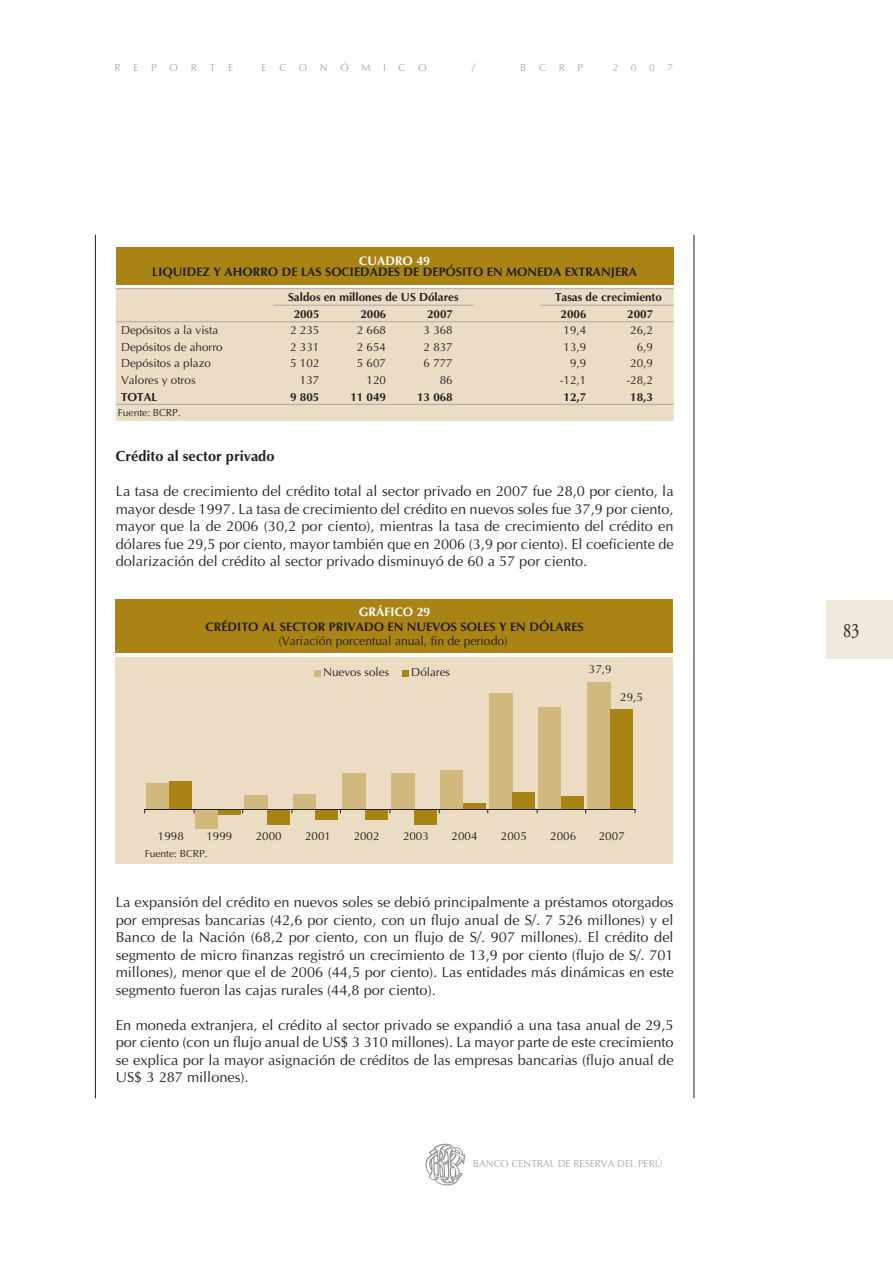
<style>
.page{position:relative;width:893px;height:1263px;background:#fff}
.page>*{position:absolute;margin:0;border:0;box-sizing:border-box;transform-origin:0 0}
.t1{font:20.4px "Adobe Garamond Pro";color:#231f20;scale:.8 1}
.t2{font:14.55px/17.5px "Optima";color:#231f20;text-align:justify}
.t3{font:700 14.55px "Optima";color:#231f20}
.t4{font:700 12.45px "Optima";color:#231f20}
.t5{font:12.45px "Optima";color:#231f20}
.t6{font:700 12.45px "Optima";color:#fff}
.t7{font:11.7px "Optima";color:#231f20}
.t8{font:700 11.7px "Optima";color:#231f20}
.t9{font:10.2px "Optima";color:#a7a9ac}
.t10{font:10.2px "Optima";color:#231f20}
</style>
<div class="page">
<hr style="left:95px;top:235px;width:1px;height:863px;background:#231f20">
<hr style="left:694px;top:235px;width:1px;height:863px;background:#231f20">
<svg style="left:425px;top:1144px;width:40px;height:41px"></svg>
<div style="left:826px;top:600px;width:67px;height:59px;background:#f1eadc"></div>
<div style="left:116px;top:247px;width:558px;height:37px;background:#a98415"></div>
<div style="left:116px;top:289px;width:558px;height:132px;background:#eaddc3"></div>
<hr style="left:116px;top:288px;width:558px;height:1px;background:#a7a9ac">
<hr style="left:116px;top:321px;width:558px;height:1px;background:#a7a9ac">
<hr style="left:273px;top:305px;width:200px;height:1px;background:#a7a9ac">
<hr style="left:540px;top:305px;width:134px;height:1px;background:#a7a9ac">
<hr style="left:116px;top:404px;width:558px;height:1px;background:#a7a9ac">
<div style="left:115px;top:657px;width:558px;height:206px;background:#eaddc3"></div>
<div style="left:146px;top:783px;width:23px;height:27px;background:#d1b97e"></div>
<div style="left:196px;top:810px;width:22px;height:19px;background:#d1b97e"></div>
<div style="left:244px;top:795px;width:23px;height:15px;background:#d1b97e"></div>
<div style="left:294px;top:794px;width:22px;height:16px;background:#d1b97e"></div>
<div style="left:342px;top:773px;width:23px;height:37px;background:#d1b97e"></div>
<div style="left:391px;top:773px;width:23px;height:37px;background:#d1b97e"></div>
<div style="left:441px;top:770px;width:22px;height:40px;background:#d1b97e"></div>
<div style="left:489px;top:693px;width:23px;height:117px;background:#d1b97e"></div>
<div style="left:539px;top:707px;width:22px;height:103px;background:#d1b97e"></div>
<div style="left:587px;top:682px;width:23px;height:128px;background:#d1b97e"></div>
<div style="left:169px;top:781px;width:23px;height:29px;background:#a98415"></div>
<div style="left:218px;top:810px;width:22px;height:5px;background:#a98415"></div>
<div style="left:267px;top:810px;width:22px;height:15px;background:#a98415"></div>
<div style="left:316px;top:810px;width:22px;height:10px;background:#a98415"></div>
<div style="left:365px;top:810px;width:22px;height:10px;background:#a98415"></div>
<div style="left:414px;top:810px;width:23px;height:15px;background:#a98415"></div>
<div style="left:463px;top:803px;width:22px;height:7px;background:#a98415"></div>
<div style="left:512px;top:792px;width:23px;height:18px;background:#a98415"></div>
<div style="left:561px;top:796px;width:22px;height:14px;background:#a98415"></div>
<div style="left:610px;top:709px;width:22px;height:101px;background:#a98415"></div>
<hr style="left:145px;top:809px;width:490px;height:1px;background:#231f20">
<div style="left:314px;top:670px;width:7px;height:7px;background:#d1b97e"></div>
<div style="left:402px;top:670px;width:7px;height:7px;background:#a98415"></div>
<div style="left:115px;top:599px;width:558px;height:54px;background:#a98415"></div>
<p class="t9" style="left:115px;top:63px;width:120px">R E P O R T E</p>
<p class="t9" style="left:262px;top:63px;width:166px">E C O N Ó M I C O</p>
<p class="t9" style="left:472px;top:63px;width:4px">/</p>
<p class="t9" style="left:520px;top:63px;width:64px">B C R P</p>
<p class="t9" style="left:612px;top:63px;width:62px">2 0 0 7</p>
<p class="t6" style="left:359px;top:255px;width:72px">CUADRO 49</p>
<p class="t4" style="left:152px;top:267px;width:486px">LIQUIDEZ Y AHORRO DE LAS SOCIEDADES DE DEPÓSITO EN MONEDA EXTRANJERA</p>
<p class="t8" style="left:288px;top:293px;width:172px">Saldos en millones de US Dólares</p>
<p class="t8" style="left:555px;top:293px;width:108px">Tasas de crecimiento</p>
<p class="t8" style="left:294px;top:309px;width:27px">2005</p>
<p class="t8" style="left:360px;top:309px;width:27px">2006</p>
<p class="t8" style="left:427px;top:309px;width:27px">2007</p>
<p class="t8" style="left:560px;top:309px;width:27px">2006</p>
<p class="t8" style="left:627px;top:309px;width:27px">2007</p>
<p class="t7" style="left:121px;top:326px;width:99px">Depósitos a la vista</p>
<p class="t7" style="left:290px;top:326px;width:31px">2 235</p>
<p class="t7" style="left:357px;top:326px;width:31px">2 668</p>
<p class="t7" style="left:424px;top:326px;width:31px">3 368</p>
<p class="t7" style="left:563px;top:326px;width:24px">19,4</p>
<p class="t7" style="left:630px;top:326px;width:24px">26,2</p>
<p class="t7" style="left:121px;top:342px;width:103px">Depósitos de ahorro</p>
<p class="t7" style="left:290px;top:342px;width:31px">2 331</p>
<p class="t7" style="left:357px;top:342px;width:31px">2 654</p>
<p class="t7" style="left:424px;top:342px;width:31px">2 837</p>
<p class="t7" style="left:563px;top:342px;width:24px">13,9</p>
<p class="t7" style="left:637px;top:342px;width:18px">6,9</p>
<p class="t7" style="left:121px;top:359px;width:92px">Depósitos a plazo</p>
<p class="t7" style="left:290px;top:359px;width:31px">5 102</p>
<p class="t7" style="left:357px;top:359px;width:31px">5 607</p>
<p class="t7" style="left:424px;top:359px;width:31px">6 777</p>
<p class="t7" style="left:570px;top:359px;width:18px">9,9</p>
<p class="t7" style="left:630px;top:359px;width:24px">20,9</p>
<p class="t7" style="left:121px;top:375px;width:76px">Valores y otros</p>
<p class="t7" style="left:300px;top:375px;width:21px">137</p>
<p class="t7" style="left:367px;top:375px;width:21px">120</p>
<p class="t7" style="left:440px;top:375px;width:14px">86</p>
<p class="t7" style="left:560px;top:375px;width:28px">-12,1</p>
<p class="t7" style="left:626px;top:375px;width:28px">-28,2</p>
<p class="t8" style="left:121px;top:392px;width:38px">TOTAL</p>
<p class="t8" style="left:290px;top:392px;width:31px">9 805</p>
<p class="t8" style="left:350px;top:392px;width:37px">11 049</p>
<p class="t8" style="left:417px;top:392px;width:37px">13 068</p>
<p class="t8" style="left:563px;top:392px;width:24px">12,7</p>
<p class="t8" style="left:630px;top:392px;width:24px">18,3</p>
<p class="t10" style="left:118px;top:409px;width:64px">Fuente: BCRP.</p>
<p class="t3" style="left:116px;top:450px;width:160px">Crédito al sector privado</p>
<p class="t2" style="left:116px;top:484px;width:559px">La tasa de crecimiento del crédito total al sector privado en 2007 fue 28,0 por ciento, la mayor desde 1997. La tasa de crecimiento del crédito en nuevos soles fue 37,9 por ciento, mayor que la de 2006 (30,2 por ciento), mientras la tasa de crecimiento del crédito en dólares fue 29,5 por ciento, mayor también que en 2006 (3,9 por ciento). El coeficiente de dolarización del crédito al sector privado disminuyó de 60 a 57 por ciento.</p>
<p class="t6" style="left:359px;top:606px;width:73px">GRÁFICO 29</p>
<p class="t4" style="left:206px;top:621px;width:380px">CRÉDITO AL SECTOR PRIVADO EN NUEVOS SOLES Y EN DÓLARES</p>
<p class="t5" style="left:278px;top:636px;width:231px">(Variación porcentual anual, fin de periodo)</p>
<p class="t7" style="left:323px;top:667px;width:68px">Nuevos soles</p>
<p class="t7" style="left:411px;top:667px;width:40px">Dólares</p>
<p class="t7" style="left:589px;top:664px;width:24px">37,9</p>
<p class="t7" style="left:620px;top:692px;width:24px">29,5</p>
<p class="t7" style="left:158px;top:831px;width:27px">1998</p>
<p class="t7" style="left:206px;top:831px;width:27px">1999</p>
<p class="t7" style="left:256px;top:831px;width:27px">2000</p>
<p class="t7" style="left:305px;top:831px;width:27px">2001</p>
<p class="t7" style="left:354px;top:831px;width:27px">2002</p>
<p class="t7" style="left:403px;top:831px;width:27px">2003</p>
<p class="t7" style="left:451px;top:831px;width:27px">2004</p>
<p class="t7" style="left:501px;top:831px;width:27px">2005</p>
<p class="t7" style="left:550px;top:831px;width:27px">2006</p>
<p class="t7" style="left:599px;top:831px;width:27px">2007</p>
<p class="t10" style="left:145px;top:850px;width:64px">Fuente: BCRP.</p>
<p class="t2" style="left:116px;top:895px;width:559px">La expansión del crédito en nuevos soles se debió principalmente a préstamos otorgados por empresas bancarias (42,6 por ciento, con un flujo anual de S/. 7 526 millones) y el Banco de la Nación (68,2 por ciento, con un flujo de S/. 907 millones). El crédito del segmento de micro finanzas registró un crecimiento de 13,9 por ciento (flujo de S/. 701 millones), menor que el de 2006 (44,5 por ciento). Las entidades más dinámicas en este segmento fueron las cajas rurales (44,8 por ciento).</p>
<p class="t2" style="left:116px;top:1018px;width:559px">En moneda extranjera, el crédito al sector privado se expandió a una tasa anual de 29,5 por ciento (con un flujo anual de US$ 3 310 millones). La mayor parte de este crecimiento se explica por la mayor asignación de créditos de las empresas bancarias (flujo anual de US$ 3 287 millones).</p>
<p class="t9" style="left:473px;top:1160px;width:191px">BANCO CENTRAL DE RESERVA DEL PERÚ</p>
<h1 class="t1" style="left:843px;top:618px;width:22px">83</h1>
</div>
